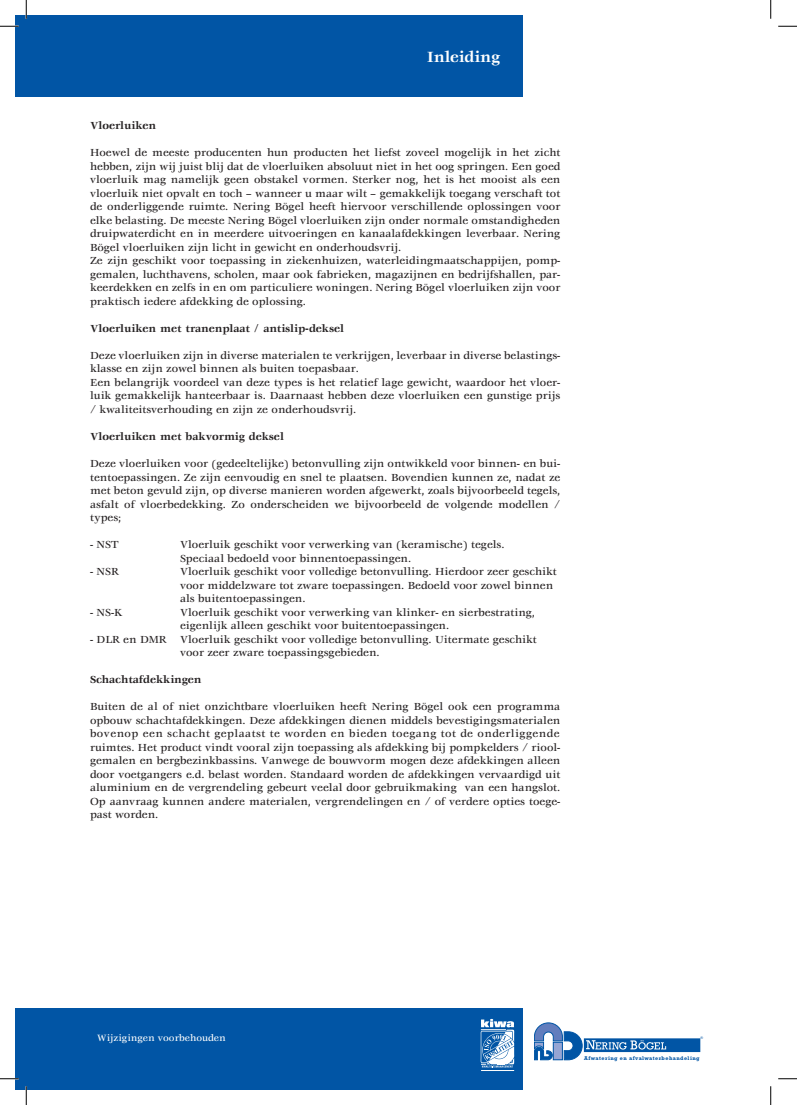
<style>
.page{position:relative;width:797px;height:1105px;background:#fff}
.page>*{position:absolute;margin:0;border:0;box-sizing:border-box;transform-origin:0 0}
.t1{font:700 16.25px "Veljovic";color:#fff}
.t2{font:500 11.25px/13.5px "Veljovic";color:#231f20}
.t3{font:700 11.25px "Veljovic";color:#231f20}
.t4{font:500 10px "Veljovic";color:#fff}
.t5{font:700 5.38px "Rockwell";letter-spacing:.08em;color:#0155a5}
.t6{font:3.62px "Helvetica";color:#0155a5}
</style>
<div class="page">
<div style="left:16px;top:16px;width:506px;height:81px;background:#0155a5"></div>
<div style="left:584px;top:1039px;width:115px;height:12px;background:#0155a5"></div>
<div style="left:584px;top:1039px;width:116px;height:13px;border:1px solid #0155a5"></div>
<svg style="left:534px;top:1023px;width:132px;height:37px"></svg>
<div style="left:553px;top:1042px;width:9px;height:18px;background:#96a5d3"></div>
<div style="left:553px;top:1042px;width:9px;height:18px;border:1px solid #0155a5"></div>
<div style="left:16px;top:1008px;width:506px;height:81px;background:#0155a5"></div>
<hr style="left:481px;top:1070px;width:33px;height:1px;background:#fff">
<svg style="left:480px;top:1019px;width:34px;height:49px"></svg>
<svg style="left:0;top:25px;width:19px;height:2px"></svg>
<svg style="left:778px;top:25px;width:19px;height:2px"></svg>
<svg style="left:0;top:1078px;width:19px;height:1px"></svg>
<svg style="left:778px;top:1078px;width:19px;height:1px"></svg>
<svg style="left:25px;top:0;width:2px;height:19px"></svg>
<svg style="left:25px;top:1086px;width:2px;height:19px"></svg>
<svg style="left:770px;top:0;width:1px;height:19px"></svg>
<svg style="left:770px;top:1086px;width:1px;height:19px"></svg>
<h1 class="t1" style="left:427px;top:50px;width:74px">Inleiding</h1>
<p class="t3" style="left:90px;top:121px;width:68px">Vloerluiken</p>
<p class="t2" style="left:90px;top:147px;width:472px">Hoewel de meeste producenten hun producten het liefst zoveel mogelijk in het zicht hebben, zijn wij juist blij dat de vloerluiken absoluut niet in het oog springen. Een goed vloerluik mag namelijk geen obstakel vormen. Sterker nog, het is het mooist als een vloerluik niet opvalt en toch – wanneer u maar wilt – gemakkelijk toegang verschaft tot de onderliggende ruimte. Nering Bögel heeft hiervoor verschillende oplossingen voor elke belasting. De meeste Nering Bögel vloerluiken zijn onder normale omstandigheden druipwaterdicht en in meerdere uitvoeringen en kanaalafdekkingen leverbaar. Nering Bögel vloerluiken zijn licht in gewicht en onderhoudsvrij.<br>Ze zijn geschikt voor toepassing in ziekenhuizen, waterleidingmaatschappijen, pomp&shy;gemalen, luchthavens, scholen, maar ook fabrieken, magazijnen en bedrijfshallen, par&shy;keerdekken en zelfs in en om particuliere woningen. Nering Bögel vloerluiken zijn voor praktisch iedere afdekking de oplossing.</p>
<p class="t3" style="left:90px;top:324px;width:255px">Vloerluiken met tranenplaat / antislip-deksel</p>
<p class="t2" style="left:90px;top:350px;width:472px">Deze vloerluiken zijn in diverse materialen te verkrijgen, leverbaar in diverse belastings&shy;klasse en zijn zowel binnen als buiten toepasbaar.<br>Een belangrijk voordeel van deze types is het relatief lage gewicht, waardoor het vloer&shy;luik gemakkelijk hanteerbaar is. Daarnaast hebben deze vloerluiken een gunstige prijs / kwaliteitsverhouding en zijn ze onderhoudsvrij.</p>
<p class="t3" style="left:90px;top:432px;width:195px">Vloerluiken met bakvormig deksel</p>
<p class="t2" style="left:90px;top:458px;width:472px;text-align:justify">Deze vloerluiken voor (gedeeltelijke) betonvulling zijn ontwikkeld voor binnen- en bui&shy;tentoepassingen. Ze zijn eenvoudig en snel te plaatsen. Bovendien kunnen ze, nadat ze met beton gevuld zijn, op diverse manieren worden afgewerkt, zoals bijvoorbeeld tegels, asfalt of vloerbedekking. Zo onderscheiden we bijvoorbeeld de volgende modellen / types;</p>
<p class="t2" style="left:90px;top:539px;width:30px">- NST</p>
<p class="t2" style="left:180px;top:539px;width:326px">Vloerluik geschikt voor verwerking van (keramische) tegels.<br>Speciaal bedoeld voor binnentoepassingen.</p>
<p class="t2" style="left:90px;top:566px;width:30px">- NSR</p>
<p class="t2" style="left:180px;top:566px;width:378px">Vloerluik geschikt voor volledige betonvulling. Hierdoor zeer geschikt voor middelzware tot zware toepassingen. Bedoeld voor zowel binnen als buitentoepassingen.</p>
<p class="t2" style="left:90px;top:606px;width:34px">- NS-K</p>
<p class="t2" style="left:180px;top:606px;width:356px">Vloerluik geschikt voor verwerking van klinker- en sierbestrating, eigenlijk alleen geschikt voor buitentoepassingen.</p>
<p class="t2" style="left:180px;top:633px;width:358px;text-indent:-90px">- DLR en DMR Vloerluik geschikt voor volledige betonvulling. Uitermate geschikt voor zeer zware toepassingsgebieden.</p>
<p class="t3" style="left:90px;top:675px;width:113px">Schachtafdekkingen</p>
<p class="t2" style="left:90px;top:701px;width:472px;text-align:justify">Buiten de al of niet onzichtbare vloerluiken heeft Nering Bögel ook een programma opbouw schachtafdekkingen. Deze afdekkingen dienen middels bevestigingsmaterialen bovenop een schacht geplaatst te worden en bieden toegang tot de onderliggende ruimtes. Het product vindt vooral zijn toepassing als afdekking bij pompkelders / riool&shy;gemalen en bergbezinkbassins. Vanwege de bouwvorm mogen deze afdekkingen alleen door voetgangers e.d. belast worden. Standaard worden de afdekkingen vervaardigd uit aluminium en de vergrendeling gebeurt veelal door gebruikmaking van een hangslot.<br>Op aanvraag kunnen andere materialen, vergrendelingen en / of verdere opties toege&shy;past worden.</p>
<p class="t4" style="left:97px;top:1033px;width:130px">Wijzigingen voorbehouden</p>
<p class="t6" style="left:700px;top:1036px;width:4px">®</p>
<p class="t5" style="left:584px;top:1056px;width:117px">Afwatering en afvalwaterbehandeling</p>
</div>
